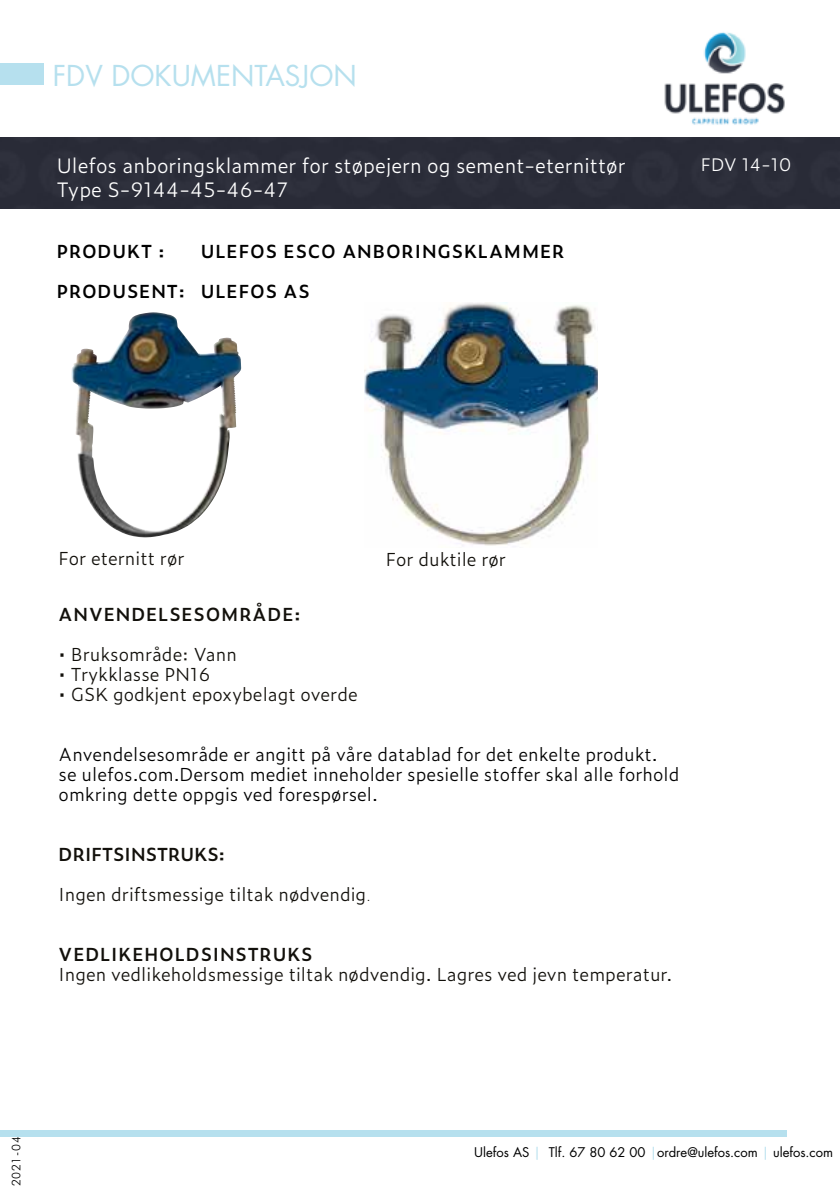
<style>
.page{position:relative;width:840px;height:1191px;background:#fff}
.page>*{position:absolute;margin:0;border:0;box-sizing:border-box;transform-origin:0 0}
.t1{font:28px "Futura Std";color:#b6e0ee}
.t2{font:300 20px/24px "Zeitung Pro";color:#fff}
.t3{font:300 18px "Zeitung Pro";color:#12100b}
.t4{font:300 18px/20px "Zeitung Pro";color:#000}
.t5{font:600 18px "Zeitung Pro";letter-spacing:.05em;color:#000}
.t6{font:600 18px "Zeitung Pro";letter-spacing:.05em;color:#12100b}
.t7{font:600 18px "Zeitung Pro";letter-spacing:.005em;color:#12100b}
.t8{font:300 17.4px "Zeitung Pro";color:#fff}
.t9{font:13px "Futura Std";color:#000}
.t10{font:300 12px "Futura BT";letter-spacing:.06em;color:#000}
.s1{font-family:"Museo Slab 100";font-weight:400}
.s2{color:#b6e0ee}
</style>
<div class="page">
<img style="left:71px;top:312px;width:81px;height:141px">
<img style="left:364px;top:303px;width:233px;height:243px">
<div style="left:0;top:1130px;width:785px;height:6px;background:#b6e0ee"></div>
<div style="left:0;top:138px;width:839px;height:71px;background:#292b37"></div>
<div style="left:0;top:63px;width:44px;height:22px;background:#b6e0ee"></div>
<img style="left:664px;top:32px;width:121px;height:93px">
<h1 class="t1" style="left:53px;top:58px;width:305px">FDV DOKUMENTASJON</h1>
<p class="t2" style="left:57px;top:153px;width:570px">Ulefos anboringsklammer for støpejern og sement-eternittør<br>Type S-9144-45-46-47</p>
<p class="t8" style="left:700px;top:152px;width:92px">FDV 14-10</p>
<p class="t5" style="left:57px;top:237px;width:109px">PRODUKT :</p>
<p class="t5" style="left:201px;top:237px;width:365px">ULEFOS ESCO ANBORINGSKLAMMER</p>
<p class="t5" style="left:57px;top:277px;width:254px">PRODUSENT: ULEFOS AS</p>
<p class="t3" style="left:59px;top:544px;width:127px">For eternitt rør</p>
<p class="t3" style="left:386px;top:546px;width:121px">For duktile rør</p>
<p class="t6" style="left:59px;top:600px;width:243px">ANVENDELSESOMRÅDE:</p>
<p class="t3" style="left:59px;top:640px;width:180px">• Bruksområde: Vann</p>
<p class="t3" style="left:59px;top:660px;width:153px">• Trykklasse PN16</p>
<p class="t3" style="left:59px;top:680px;width:300px">• GSK godkjent epoxybelagt overde</p>
<p class="t4" style="left:59px;top:743px;width:622px">Anvendelsesområde er angitt på våre datablad for det enkelte produkt. se ulefos.com.Dersom mediet inneholder spesielle stoffer skal alle forhold omkring dette oppgis ved forespørsel.</p>
<p class="t7" style="left:59px;top:840px;width:167px">DRIFTSINSTRUKS:</p>
<p class="t3" style="left:59px;top:880px;width:313px">Ingen driftsmessige tiltak nødvendig<span class="s1">.</span></p>
<p class="t6" style="left:59px;top:940px;width:255px">VEDLIKEHOLDSINSTRUKS</p>
<p class="t3" style="left:59px;top:960px;width:614px">Ingen vedlikeholdsmessige tiltak nødvendig. Lagres ved jevn temperatur.</p>
<p class="t10" style="left:9px;top:1186px;width:51px;rotate:-90deg">2021-04</p>
<p class="t9" style="left:474px;top:1143px;width:360px">Ulefos AS <span class="s2">|</span> Tlf. 67 80 62 00 <span class="s2">|</span>ordre@ulefos.com <span class="s2">|</span> ulefos.com</p>
</div>
